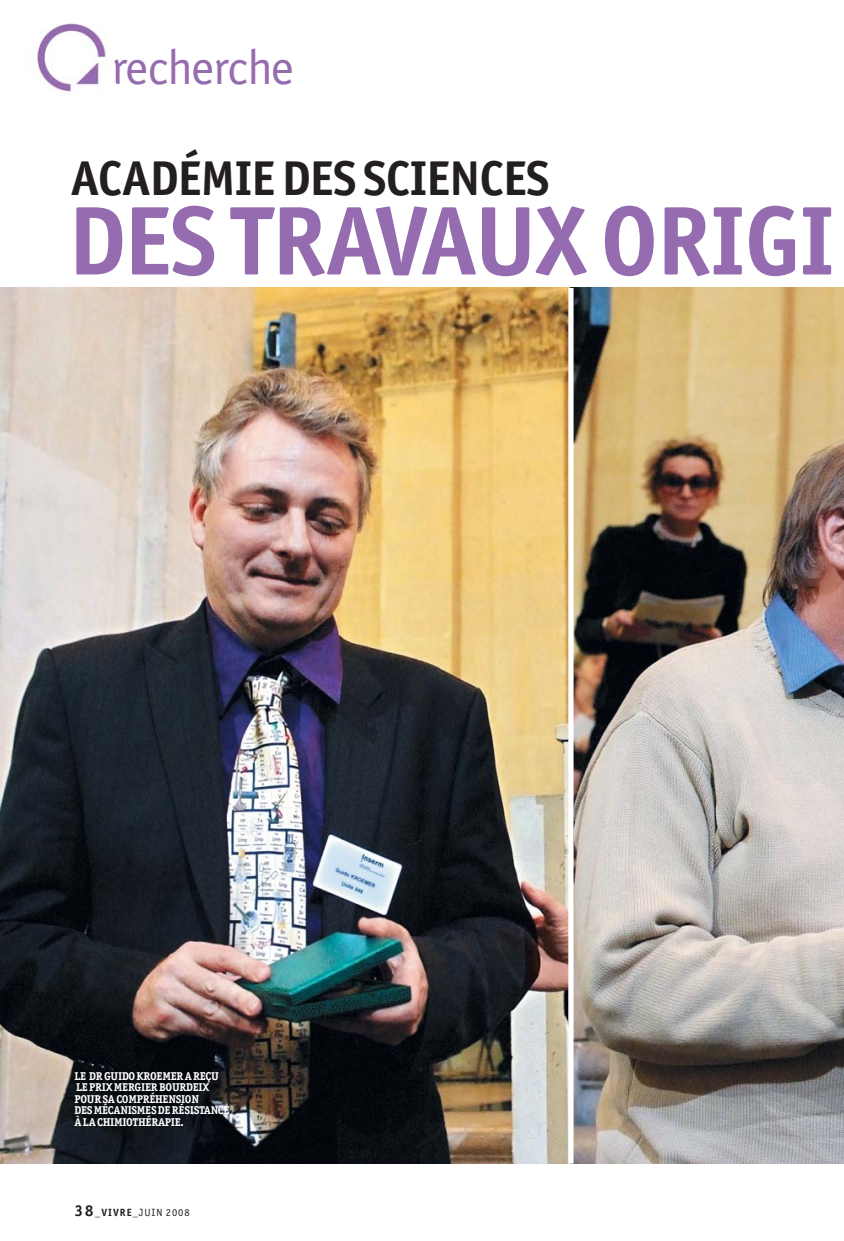
<style>
.page{position:relative;width:844px;height:1241px;background:#fff}
.page>*{position:absolute;margin:0;border:0;box-sizing:border-box;transform-origin:0 0}
.t1{font:700 98px "Officina Sans";letter-spacing:-.015em;color:#956caf}
.t2{font:700 49px "Officina Sans";letter-spacing:-.015em;color:#231f20}
.t3{font:49px "Officina Sans";letter-spacing:-.025em;color:#956caf}
.t4{font:700 11.38px/11.4px "Officina Serif";letter-spacing:-.03em;color:#fff}
.t5{font:10.5px "Officina Sans";letter-spacing:.085em;color:#231f20}
.s1{font-family:"Officina Serif";font-weight:700;font-size:15.75px}
.s2{font-weight:700}
</style>
<div class="page">
<img style="left:37px;top:23px;width:70px;height:69px">
<img style="left:114px;top:59px;width:4px;height:25px">
<img style="left:0;top:288px;width:568px;height:875px">
<img style="left:573px;top:288px;width:270px;height:875px">
<h2 class="t3" style="left:112px;top:48px;width:184px">recherche</h2>
<h2 class="t2" style="left:71px;top:160px;width:480px">ACADÉMIE DES SCIENCES</h2>
<h1 class="t1" style="left:68px;top:203px;width:768px">DES TRAVAUX ORIGI</h1>
<p class="t4" style="left:74px;top:1071px;width:157px">LE DR GUIDO KROEMER A REÇU<br>LE PRIX MERGIER BOURDEIX<br>POUR SA COMPRÉHENSION<br>DES MÉCANISMES DE RÉSISTANCE<br>À LA CHIMIOTHÉRAPIE.</p>
<p class="t5" style="left:74px;top:1208px;width:117px"><span class="s1">38</span>_<span class="s2">VIVRE</span>_JUIN 2008</p>
</div>
